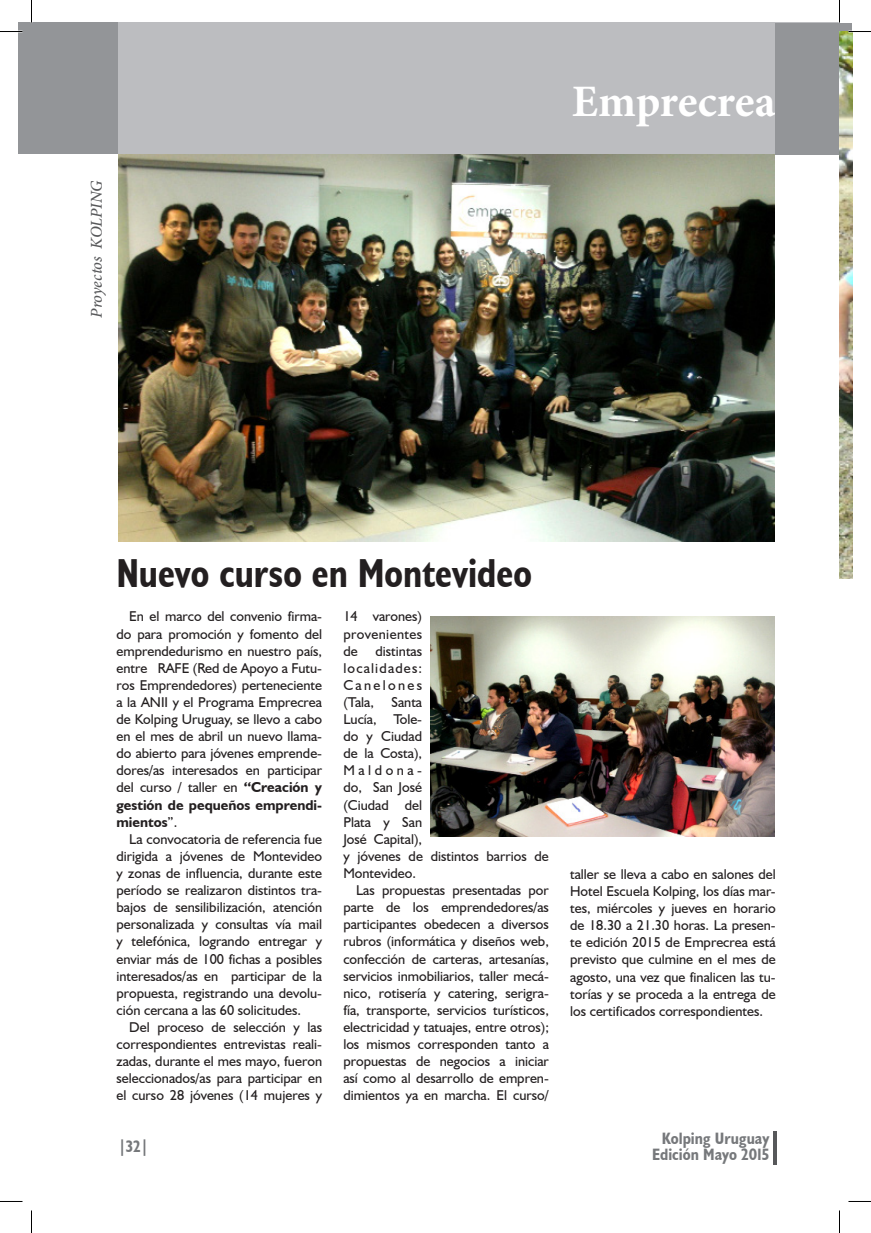
<style>
.page{position:relative;width:871px;height:1233px;background:#fff}
.page>*{position:absolute;margin:0;border:0;box-sizing:border-box;transform-origin:0 0}
.t1{font:700 45px "Minion Pro";letter-spacing:-.005em;color:#fff}
.t2{font:700 condensed 40.5px "Humanist 521 BT";color:#231f20;scale:.95 1}
.Subtítulo_2{font:700 condensed 16.5px/16.5px "Humanist 521 BT";color:#76787b;text-align:center}
.t3{font:italic 500 16.5px "Minion Pro";letter-spacing:-.005em;color:#57585a}
.Texto_independiente{font:14.25px/17.1px "Humanist 521 BT";color:#231f20;text-align:justify}
.s1{font-weight:700}
</style>
<div class="page">
<hr style="left:773px;top:1130px;width:4px;height:33px;background:#57585a">
<div style="left:29px;top:22px;width:810px;height:132px;background:#bcbdc0"></div>
<div style="left:19px;top:22px;width:99px;height:132px;background:#939598"></div>
<img style="left:118px;top:154px;width:657px;height:387px">
<img style="left:431px;top:616px;width:343px;height:221px">
<div style="left:776px;top:23px;width:76px;height:132px;background:#939598"></div>
<img style="left:839px;top:31px;width:13px;height:547px">
<svg style="left:0;top:31px;width:22px;height:1px"></svg>
<svg style="left:848px;top:31px;width:23px;height:1px"></svg>
<svg style="left:0;top:1201px;width:22px;height:1px"></svg>
<svg style="left:848px;top:1201px;width:23px;height:1px"></svg>
<svg style="left:31px;top:0;width:1px;height:22px"></svg>
<svg style="left:31px;top:1210px;width:1px;height:22px"></svg>
<svg style="left:839px;top:0;width:1px;height:22px"></svg>
<svg style="left:839px;top:1210px;width:1px;height:22px"></svg>
<p class="t3" style="left:85px;top:317px;width:139px;rotate:-90deg">Proyectos KOLPING</p>
<p class="t1" style="left:572px;top:70px;width:205px">Emprecrea</p>
<p class="t2" style="left:116px;top:548px;width:439px">Nuevo curso en Montevideo</p>
<p class="Texto_independiente" style="left:116px;top:607px;width:207px;text-indent:13px">En el marco del convenio firma&shy;do para promoción y fomento del emprendedurismo en nuestro país, entre RAFE (Red de Apoyo a Futu&shy;ros Emprendedores) perteneciente a la ANII y el Programa Emprecrea de Kolping Uruguay, se llevo a cabo en el mes de abril un nuevo llama&shy;do abierto para jóvenes emprende&shy;dores/as interesados en participar del curso / taller en <span class="s1">“Creación y gestión de pequeños emprendi&shy;mientos</span>”.</p>
<p class="Texto_independiente" style="left:116px;top:830px;width:207px;text-indent:13px">La convocatoria de referencia fue dirigida a jóvenes de Montevideo y zonas de influencia, durante este período se realizaron distintos tra&shy;bajos de sensilibilización, atención personalizada y consultas vía mail y telefónica, logrando entregar y enviar más de 100 fichas a posibles interesados/as en participar de la propuesta, registrando una devolu&shy;ción cercana a las 60 solicitudes.</p>
<p class="Texto_independiente" style="left:116px;top:1018px;width:207px;text-indent:13px">Del proceso de selección y las correspondientes entrevistas reali&shy;zadas, durante el mes mayo, fueron seleccionados/as para participar en el curso 28 jóvenes (14 mujeres y</p>
<p class="Texto_independiente" style="left:343px;top:607px;width:80px">14 varones) provenientes de</p>
<p class="Texto_independiente" style="left:343px;top:642px;width:207px;text-align:left;text-indent:32px">distintas<br>localidades:<br>Canelones<br>(Tala, Santa<br>Lucía, Tole-<br>do y Ciudad<br>de la Costa),<br>Maldona-<br>do, San José<br>(Ciudad del<br>Plata y San<br>José Capital),<br>y jóvenes de distintos barrios de<br>Montevideo.</p>
<p class="Texto_independiente" style="left:343px;top:881px;width:207px;text-indent:13px">Las propuestas presentadas por parte de los emprendedores/as participantes obedecen a diversos rubros (informática y diseños web, confección de carteras, artesanías, servicios inmobiliarios, taller mecá&shy;nico, rotisería y catering, serigra&shy;fía, transporte, servicios turísticos, electricidad y tatuajes, entre otros); los mismos corresponden tanto a propuestas de negocios a iniciar así como al desarrollo de empren&shy;dimientos ya en marcha. El curso/</p>
<p class="Texto_independiente" style="left:570px;top:865px;width:207px">taller se lleva a cabo en salones del Hotel Escuela Kolping, los días mar&shy;tes, miércoles y jueves en horario de 18.30 a 21.30 horas. La presen&shy;te edición 2015 de Emprecrea está previsto que culmine en el mes de agosto, una vez que finalicen las tu&shy;torías y se proceda a la entrega de los certificados correspondientes.</p>
<p class="Subtítulo_2" style="left:118px;top:1137px;width:32px">|32|</p>
<p class="Subtítulo_2" style="left:652px;top:1129px;width:119px">Kolping Uruguay<br>Edición Mayo 2015</p>
</div>
